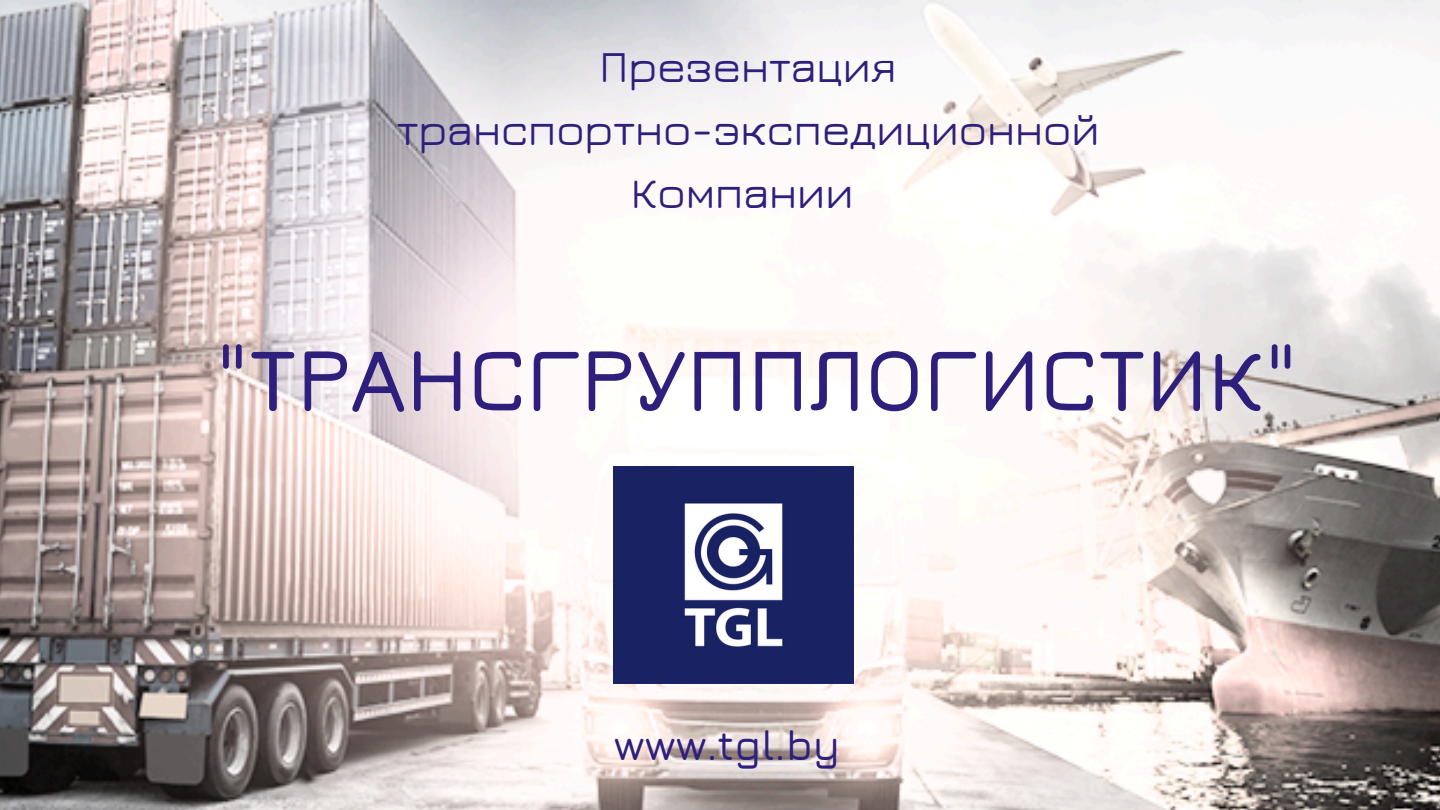
<style>
.page{position:relative;width:1440px;height:810px;background:#fff}
.page>*{position:absolute;margin:0;border:0;box-sizing:border-box;transform-origin:0 0}
.t1{font:600 92px "Jura";color:#2e1f7d}
.t2{font:500 45px "Jura";color:#2e1f7d}
.t3{font:600 42.4px "Jura";color:#2e1f7d}
</style>
<div class="page">
<img style="left:0;top:0;width:1440px;height:810px">
<img style="left:614px;top:466px;width:239px;height:218px">
<p class="t2" style="left:600px;top:38px;width:299px">Презентация</p>
<p class="t2" style="left:397px;top:101px;width:704px">транспортно-экспедиционной</p>
<h1 class="t2" style="left:631px;top:164px;width:224px">Компании</h1>
<p class="t1" style="left:216px;top:322px;width:1084px">"ТРАНСГРУППЛОГИСТИК"</p>
<p class="t3" style="left:614px;top:719px;width:228px">www.tgl.by</p>
</div>
